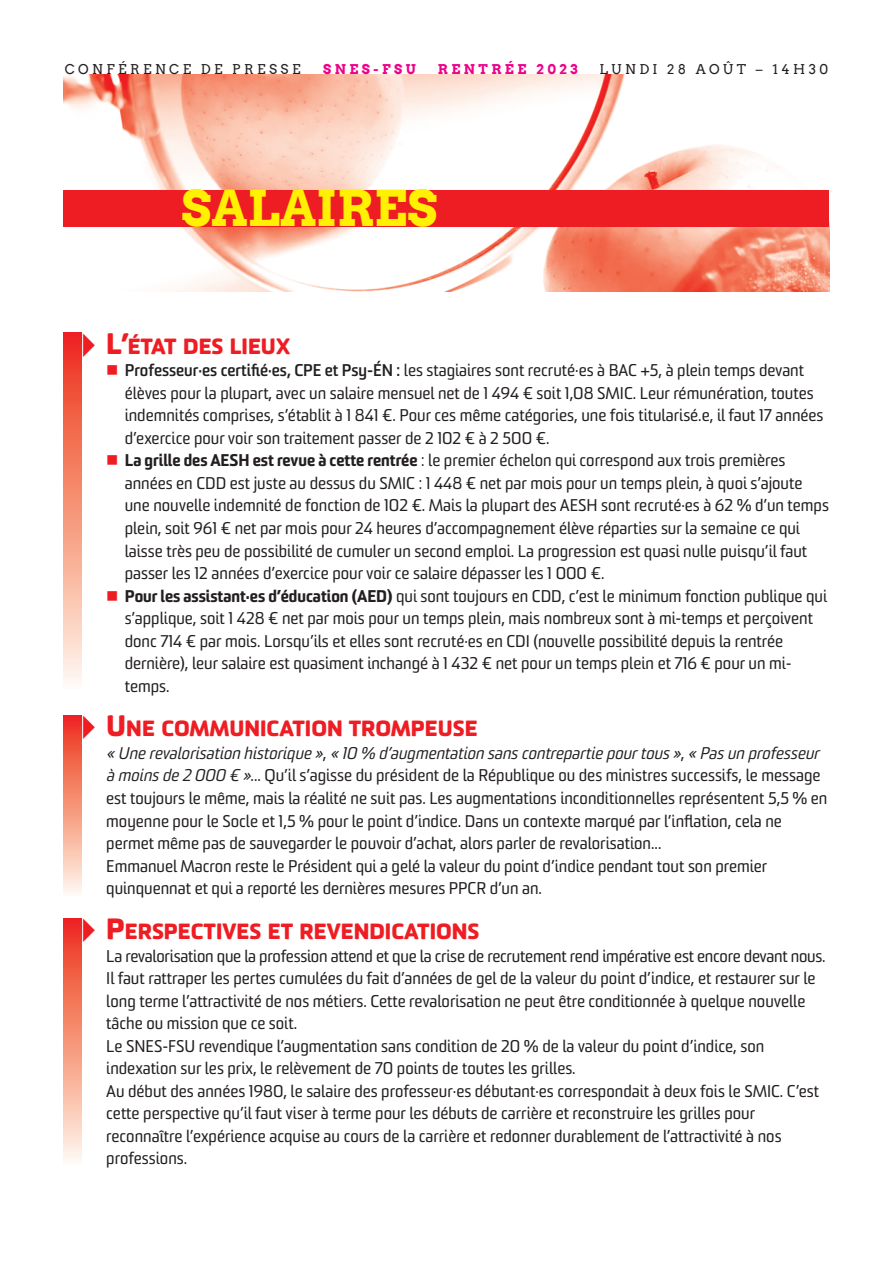
<style>
.page{position:relative;width:893px;height:1263px;background:#fff}
.page>*{position:absolute;margin:0;border:0;box-sizing:border-box;transform-origin:0 0}
.t1{font:700 49.5px "Arvo";color:#fff101}
.t2{font:800 21.3px "Sommet Rounded";color:#ee1d23}
.t3{font:16.5px/22.5px "Sommet";color:#231f20}
.t4{font:13.5px "Arvo";letter-spacing:.255em;color:#231f20}
.t5{font:700 13.5px "Arvo";letter-spacing:.255em;color:#ed028c}
.s1{font-size:28.5px}
.s2{color:#ee1d23}
.s3{font-weight:700}
.s4{font-weight:900}
.s5{font-style:italic}
</style>
<div class="page">
<img style="left:64px;top:74px;width:765px;height:217px">
<div style="left:64px;top:333px;width:17px;height:355px;background:linear-gradient(to bottom,#ed2d14,#fffbe8)"></div>
<div style="left:64px;top:715px;width:17px;height:180px;background:linear-gradient(to bottom,#ed2d14,#fff8e5)"></div>
<svg style="left:64px;top:918px;width:17px;height:242px"></svg>
<div style="left:64px;top:190px;width:765px;height:36px;background:#ee1d23"></div>
<p class="t4" style="left:65px;top:61px;width:237px">CONFÉRENCE DE PRESSE</p>
<p class="t5" style="left:323px;top:61px;width:94px">SNES-FSU</p>
<p class="t5" style="left:438px;top:61px;width:141px">RENTRÉE 2023</p>
<p class="t4" style="left:600px;top:61px;width:230px">LUNDI 28 AOÛT – 14H30</p>
<h1 class="t1" style="left:181px;top:180px;width:258px">SALAIRES</h1>
<p class="t2" style="left:106px;top:334px;width:186px"><span class="s1">L’</span>ÉTAT DES LIEUX</p>
<p class="t3" style="left:125px;top:361px;width:700px;text-indent:-18px"><span class="s2">■</span> <span class="s3">Professeur·es certifié·es, CPE et Psy-ÉN :</span> les stagiaires sont recruté·es à BAC +5, à plein temps devant élèves pour la plupart, avec un salaire mensuel net de 1 494 € soit 1,08 SMIC. Leur rémunération, toutes indemnités comprises, s’établit à 1 841 €. Pour ces même catégories, une fois titularisé.e, il faut 17 années d’exercice pour voir son traitement passer de 2 102 € à 2 500 €.</p>
<p class="t3" style="left:125px;top:451px;width:706px;text-indent:-18px"><span class="s2">■</span> <span class="s4">La grille des AESH est revue à cette rentrée</span> : le premier échelon qui correspond aux trois premières années en CDD est juste au dessus du SMIC : 1 448 € net par mois pour un temps plein, à quoi s’ajoute une nouvelle indemnité de fonction de 102 €. Mais la plupart des AESH sont recruté·es à 62 % d’un temps plein, soit 961 € net par mois pour 24 heures d’accompagnement élève réparties sur la semaine ce qui laisse très peu de possibilité de cumuler un second emploi. La progression est quasi nulle puisqu’il faut passer les 12 années d’exercice pour voir ce salaire dépasser les 1 000 €.</p>
<p class="t3" style="left:125px;top:586px;width:704px;text-indent:-18px"><span class="s2">■</span> <span class="s4">Pour les assistant·es d’éducation (AED)</span> qui sont toujours en CDD, c’est le minimum fonction publique qui s’applique, soit 1 428 € net par mois pour un temps plein, mais nombreux sont à mi-temps et perçoivent donc 714 € par mois. Lorsqu’ils et elles sont recruté·es en CDI (nouvelle possibilité depuis la rentrée dernière), leur salaire est quasiment inchangé à 1 432 € net pour un temps plein et 716 € pour un mi&shy;temps.</p>
<p class="t2" style="left:106px;top:717px;width:373px"><span class="s1">U</span>NE COMMUNICATION TROMPEUSE</p>
<p class="t3" style="left:106px;top:743px;width:723px"><span class="s5">« Une revalorisation historique »</span>, <span class="s5">« 10 % d’augmentation sans contrepartie pour tous »</span>, <span class="s5">« Pas un professeur à moins de 2 000 € »</span>... Qu’il s’agisse du président de la République ou des ministres successifs, le message est toujours le même, mais la réalité ne suit pas. Les augmentations inconditionnelles représentent 5,5 % en moyenne pour le Socle et 1,5 % pour le point d’indice. Dans un contexte marqué par l’inflation, cela ne permet même pas de sauvegarder le pouvoir d’achat, alors parler de revalorisation...<br>Emmanuel Macron reste le Président qui a gelé la valeur du point d’indice pendant tout son premier quinquennat et qui a reporté les dernières mesures PPCR d’un an.</p>
<p class="t2" style="left:106px;top:919px;width:375px"><span class="s1">P</span>ERSPECTIVES ET REVENDICATIONS</p>
<p class="t3" style="left:106px;top:946px;width:721px">La revalorisation que la profession attend et que la crise de recrutement rend impérative est encore devant nous.<br>Il faut rattraper les pertes cumulées du fait d’années de gel de la valeur du point d’indice, et restaurer sur le long terme l’attractivité de nos métiers. Cette revalorisation ne peut être conditionnée à quelque nouvelle tâche ou mission que ce soit.<br>Le SNES-FSU revendique l’augmentation sans condition de 20 % de la valeur du point d’indice, son indexation sur les prix, le relèvement de 70 points de toutes les grilles.<br>Au début des années 1980, le salaire des professeur·es débutant·es correspondait à deux fois le SMIC. C’est cette perspective qu’il faut viser à terme pour les débuts de carrière et reconstruire les grilles pour reconnaître l’expérience acquise au cours de la carrière et redonner durablement de l’attractivité à nos professions.</p>
</div>
